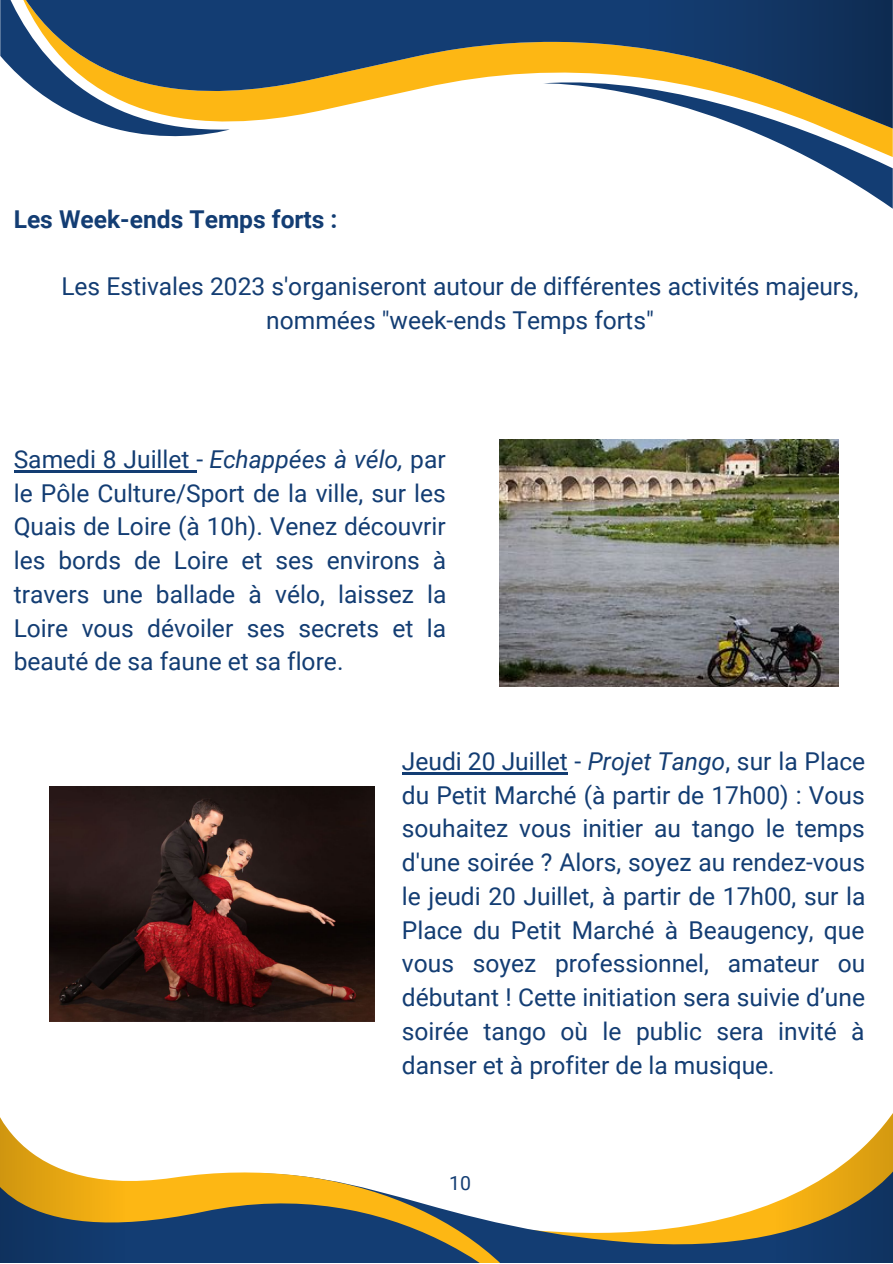
<style>
.page{position:relative;width:893px;height:1264px;background:#fff}
.page>*{position:absolute;margin:0;border:0;box-sizing:border-box;transform-origin:0 0}
.t1{font:24.6px/33.8px "Roboto";color:#133d73;text-align:justify}
.t2{font:700 24.6px "Roboto";color:#133d73}
.t3{font:19.5px "Roboto";color:#133d73}
.s1{font-style:italic}
</style>
<div class="page">
<svg style="left:230px;top:0;width:376px;height:122px;fill:#133d73"></svg>
<svg style="left:606px;top:0;width:286px;height:74px;background:#2e455a"></svg>
<svg style="left:0;top:0;width:230px;height:137px"></svg>
<svg style="left:543px;top:74px;width:349px;height:134px"></svg>
<svg style="left:551px;top:1207px;width:210px;height:55px"></svg>
<svg style="left:132px;top:1172px;width:419px;height:90px"></svg>
<svg style="left:0;top:1117px;width:132px;height:145px"></svg>
<svg style="left:761px;top:1114px;width:131px;height:148px"></svg>
<img style="left:499px;top:439px;width:339px;height:247px">
<hr style="left:14px;top:470px;width:182px;height:2px;background:#133d73">
<img style="left:49px;top:786px;width:325px;height:235px">
<hr style="left:402px;top:772px;width:165px;height:2px;background:#133d73">
<p class="t2" style="left:14px;top:205px;width:325px">Les Week-ends Temps forts :</p>
<p class="t1" style="left:61px;top:270px;width:798px;text-align:center">Les Estivales 2023 s'organiseront autour de différentes activités majeurs, nommées "week-ends Temps forts"</p>
<p class="t1" style="left:14px;top:442px;width:434px">Samedi 8 Juillet - <span class="s1">Echappées à vélo,</span> par le Pôle Culture/Sport de la ville, sur les Quais de Loire (à 10h). Venez découvrir les bords de Loire et ses environs à travers une ballade à vélo, laissez la Loire vous dévoiler ses secrets et la beauté de sa faune et sa flore.</p>
<p class="t1" style="left:402px;top:744px;width:465px">Jeudi 20 Juillet - <span class="s1">Projet Tango</span>, sur la Place du Petit Marché (à partir de 17h00) : Vous souhaitez vous initier au tango le temps d'une soirée ? Alors, soyez au rendez-vous le jeudi 20 Juillet, à partir de 17h00, sur la Place du Petit Marché à Beaugency, que vous soyez professionnel, amateur ou débutant ! Cette initiation sera suivie d’une soirée tango où le public sera invité à danser et à profiter de la musique.</p>
<p class="t3" style="left:449px;top:1172px;width:23px">10</p>
</div>
